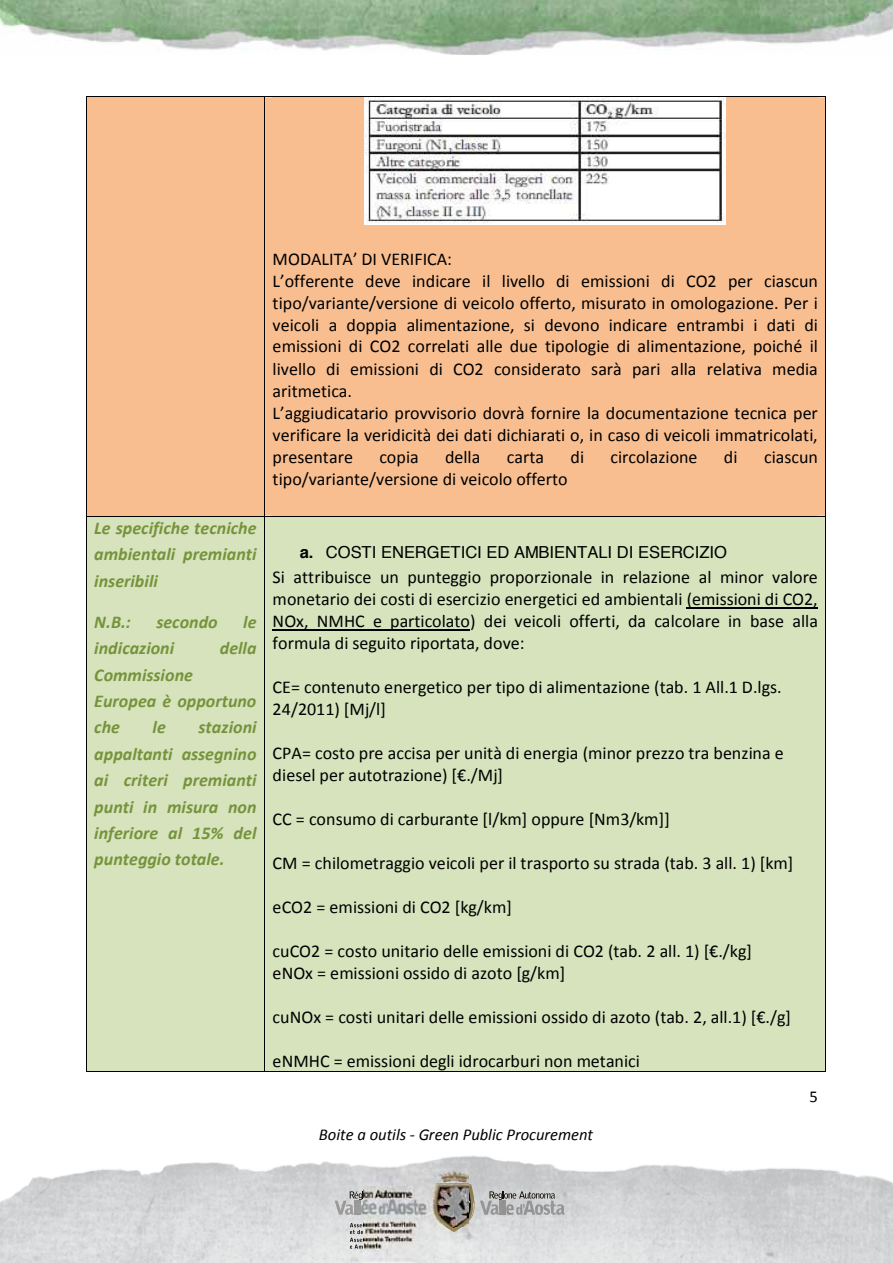
<style>
.page{position:relative;width:893px;height:1263px;background:#fff}
.page>*{position:absolute;margin:0;border:0;box-sizing:border-box;transform-origin:0 0}
.t1{font:18px/22px "Calibri";color:#000}
.t2{font:italic 700 18px/26.4px "Calibri";color:#76933b;text-align:justify}
.t3{font:16.5px "Helvetica";letter-spacing:-.005em;color:#000}
.t4{font:italic 16.5px "Calibri";color:#000}
.t5{font:16.5px "Calibri";color:#000}
.s1{font-weight:700}
</style>
<div class="page">
<img style="left:0;top:1155px;width:893px;height:108px">
<img style="left:0;top:0;width:893px;height:55px">
<img style="left:480px;top:1201px;width:9px;height:14px">
<svg style="left:489px;top:1191px;width:75px;height:24px;background:#ababab"></svg>
<img style="left:335px;top:1201px;width:10px;height:14px">
<svg style="left:345px;top:1191px;width:18px;height:24px"></svg>
<img style="left:445px;top:1184px;width:33px;height:48px">
<img style="left:472px;top:1202px;width:2px;height:19px">
<img style="left:451px;top:1188px;width:21px;height:40px">
<svg style="left:468px;top:1185px;width:3px;height:17px"></svg>
<img style="left:453px;top:1171px;width:16px;height:5px">
<svg style="left:350px;top:1223px;width:13px;height:26px"></svg>
<div style="left:87px;top:97px;width:177px;height:419px;background:#f8be90"></div>
<svg style="left:265px;top:97px;width:561px;height:419px;background:#e8b287"></svg>
<div style="left:273px;top:97px;width:545px;height:128px;background:#f8be90"></div>
<img style="left:364px;top:97px;width:362px;height:128px">
<div style="left:273px;top:225px;width:545px;height:22px;background:#f8be90"></div>
<div style="left:273px;top:247px;width:545px;height:22px;background:#f8be90"></div>
<div style="left:273px;top:269px;width:545px;height:22px;background:#f8be90"></div>
<div style="left:273px;top:291px;width:545px;height:22px;background:#f8be90"></div>
<div style="left:273px;top:313px;width:545px;height:22px;background:#f8be90"></div>
<div style="left:273px;top:335px;width:545px;height:22px;background:#f8be90"></div>
<div style="left:273px;top:357px;width:545px;height:22px;background:#f8be90"></div>
<div style="left:273px;top:379px;width:545px;height:22px;background:#f8be90"></div>
<div style="left:273px;top:401px;width:545px;height:22px;background:#f8be90"></div>
<div style="left:273px;top:423px;width:545px;height:22px;background:#f8be90"></div>
<div style="left:273px;top:445px;width:545px;height:22px;background:#f8be90"></div>
<div style="left:273px;top:467px;width:545px;height:22px;background:#f8be90"></div>
<div style="left:273px;top:489px;width:545px;height:27px;background:#f8be90"></div>
<hr style="left:87px;top:96px;width:177px;height:1px;background:#000">
<hr style="left:265px;top:96px;width:561px;height:1px;background:#000">
<hr style="left:86px;top:97px;width:1px;height:419px;background:#000">
<hr style="left:264px;top:97px;width:1px;height:419px;background:#000">
<hr style="left:826px;top:97px;width:1px;height:419px;background:#000">
<div style="left:87px;top:517px;width:177px;height:554px;background:#d6e3bd"></div>
<div style="left:94px;top:517px;width:162px;height:26px;background:#d6e3bd"></div>
<div style="left:94px;top:543px;width:162px;height:26px;background:#d6e3bd"></div>
<div style="left:94px;top:569px;width:162px;height:42px;background:#d6e3bd"></div>
<div style="left:94px;top:611px;width:162px;height:26px;background:#d6e3bd"></div>
<div style="left:94px;top:637px;width:162px;height:26px;background:#d6e3bd"></div>
<div style="left:94px;top:663px;width:162px;height:27px;background:#d6e3bd"></div>
<div style="left:94px;top:690px;width:162px;height:26px;background:#d6e3bd"></div>
<div style="left:94px;top:716px;width:162px;height:27px;background:#d6e3bd"></div>
<div style="left:94px;top:743px;width:162px;height:26px;background:#d6e3bd"></div>
<div style="left:94px;top:769px;width:162px;height:26px;background:#d6e3bd"></div>
<div style="left:94px;top:795px;width:162px;height:27px;background:#d6e3bd"></div>
<div style="left:94px;top:822px;width:162px;height:26px;background:#d6e3bd"></div>
<div style="left:94px;top:848px;width:162px;height:42px;background:#d6e3bd"></div>
<div style="left:94px;top:890px;width:162px;height:41px;background:#d6e3bd"></div>
<div style="left:265px;top:517px;width:561px;height:554px;background:#d6e3bd"></div>
<div style="left:273px;top:517px;width:545px;height:26px;background:#d6e3bd"></div>
<div style="left:273px;top:543px;width:545px;height:23px;background:#d6e3bd"></div>
<div style="left:273px;top:566px;width:545px;height:22px;background:#d6e3bd"></div>
<div style="left:273px;top:588px;width:545px;height:22px;background:#d6e3bd"></div>
<hr style="left:687px;top:607px;width:131px;height:1px;background:#000">
<div style="left:273px;top:610px;width:545px;height:22px;background:#d6e3bd"></div>
<hr style="left:273px;top:629px;width:197px;height:1px;background:#000">
<div style="left:273px;top:632px;width:545px;height:22px;background:#d6e3bd"></div>
<div style="left:273px;top:654px;width:545px;height:22px;background:#d6e3bd"></div>
<div style="left:273px;top:676px;width:545px;height:22px;background:#d6e3bd"></div>
<div style="left:273px;top:698px;width:545px;height:22px;background:#d6e3bd"></div>
<div style="left:273px;top:720px;width:545px;height:22px;background:#d6e3bd"></div>
<div style="left:273px;top:742px;width:545px;height:22px;background:#d6e3bd"></div>
<div style="left:273px;top:764px;width:545px;height:22px;background:#d6e3bd"></div>
<div style="left:273px;top:786px;width:545px;height:22px;background:#d6e3bd"></div>
<div style="left:273px;top:808px;width:545px;height:22px;background:#d6e3bd"></div>
<div style="left:273px;top:830px;width:545px;height:21px;background:#d6e3bd"></div>
<div style="left:273px;top:851px;width:545px;height:23px;background:#d6e3bd"></div>
<div style="left:273px;top:874px;width:545px;height:22px;background:#d6e3bd"></div>
<div style="left:273px;top:896px;width:545px;height:22px;background:#d6e3bd"></div>
<div style="left:273px;top:918px;width:545px;height:22px;background:#d6e3bd"></div>
<div style="left:273px;top:940px;width:545px;height:22px;background:#d6e3bd"></div>
<div style="left:273px;top:962px;width:545px;height:22px;background:#d6e3bd"></div>
<div style="left:273px;top:984px;width:545px;height:22px;background:#d6e3bd"></div>
<div style="left:273px;top:1006px;width:545px;height:22px;background:#d6e3bd"></div>
<div style="left:273px;top:1028px;width:545px;height:21px;background:#d6e3bd"></div>
<div style="left:273px;top:1049px;width:545px;height:22px;background:#d6e3bd"></div>
<hr style="left:87px;top:516px;width:177px;height:1px;background:#000">
<hr style="left:265px;top:516px;width:561px;height:1px;background:#000">
<hr style="left:86px;top:516px;width:1px;height:555px;background:#000">
<hr style="left:87px;top:1071px;width:177px;height:1px;background:#000">
<hr style="left:264px;top:516px;width:1px;height:555px;background:#000">
<hr style="left:265px;top:1071px;width:561px;height:1px;background:#000">
<hr style="left:826px;top:516px;width:1px;height:555px;background:#000">
<img style="left:363px;top:1172px;width:53px;height:91px">
<img style="left:415px;top:1172px;width:53px;height:54px">
<p class="t2" style="left:94px;top:515px;width:164px">Le specifiche tecniche ambientali premianti inseribili</p>
<p class="t2" style="left:94px;top:609px;width:38px">N.B.:</p>
<p class="t2" style="left:156px;top:609px;width:63px">secondo</p>
<p class="t2" style="left:243px;top:609px;width:15px">le</p>
<p class="t2" style="left:94px;top:635px;width:81px">indicazioni</p>
<p class="t2" style="left:220px;top:635px;width:38px">della</p>
<p class="t2" style="left:94px;top:661px;width:164px;text-align:left">Commissione<br>Europea è opportuno che</p>
<p class="t2" style="left:153px;top:714px;width:15px">le</p>
<p class="t2" style="left:94px;top:714px;width:164px;text-indent:104px">stazioni appaltanti assegnino ai criteri premianti punti in misura non inferiore al 15% del punteggio totale.</p>
<p class="t1" style="left:273px;top:248px;width:547px">MODALITA’ DI VERIFICA:<br>L’offerente deve indicare il livello di emissioni di CO2 per ciascun tipo/variante/versione di veicolo offerto, misurato in omologazione. Per i veicoli a doppia alimentazione, si devono indicare entrambi i dati di emissioni di CO2 correlati alle due tipologie di alimentazione, poiché il livello di emissioni di CO2 considerato sarà pari alla relativa media aritmetica.<br>L’aggiudicatario provvisorio dovrà fornire la documentazione tecnica per verificare la veridicità dei dati dichiarati o, in caso di veicoli immatricolati, presentare</p>
<p class="t1" style="left:379px;top:446px;width:41px">copia</p>
<p class="t1" style="left:445px;top:446px;width:37px">della</p>
<p class="t1" style="left:507px;top:446px;width:39px">carta</p>
<p class="t1" style="left:570px;top:446px;width:15px">di</p>
<p class="t1" style="left:610px;top:446px;width:89px">circolazione</p>
<p class="t1" style="left:724px;top:446px;width:15px">di</p>
<p class="t1" style="left:764px;top:446px;width:55px">ciascun</p>
<p class="t1" style="left:273px;top:468px;width:297px">tipo/variante/versione di veicolo offerto</p>
<p class="t3" style="left:300px;top:538px;width:429px"><span class="s1">a.</span> COSTI ENERGETICI ED AMBIENTALI DI ESERCIZIO</p>
<p class="t1" style="left:273px;top:566px;width:547px;text-align:justify">Si attribuisce un punteggio proporzionale in relazione al minor valore monetario dei costi di esercizio energetici ed ambientali (emissioni di CO2, NOx, NMHC e particolato) dei veicoli offerti, da calcolare in base alla formula di seguito riportata, dove:</p>
<p class="t1" style="left:273px;top:676px;width:511px">CE= contenuto energetico per tipo di alimentazione (tab. 1 All.1 D.lgs.<br>24/2011) [Mj/l]</p>
<p class="t1" style="left:273px;top:742px;width:513px">CPA= costo pre accisa per unità di energia (minor prezzo tra benzina e diesel per autotrazione) [€./Mj]</p>
<p class="t1" style="left:273px;top:808px;width:399px">CC = consumo di carburante [l/km] oppure [Nm3/km]]</p>
<p class="t1" style="left:273px;top:852px;width:522px">CM = chilometraggio veicoli per il trasporto su strada (tab. 3 all. 1) [km]</p>
<p class="t1" style="left:273px;top:896px;width:241px">eCO2 = emissioni di CO2 [kg/km]</p>
<p class="t1" style="left:273px;top:940px;width:481px">cuCO2 = costo unitario delle emissioni di CO2 (tab. 2 all. 1) [€./kg] eNOx = emissioni ossido di azoto [g/km]</p>
<p class="t1" style="left:273px;top:1006px;width:520px">cuNOx = costi unitari delle emissioni ossido di azoto (tab. 2, all.1) [€./g]</p>
<p class="t1" style="left:273px;top:1050px;width:369px">eNMHC = emissioni degli idrocarburi non metanici</p>
<p class="t4" style="left:319px;top:1124px;width:276px">Boite a outils - Green Public Procurement</p>
<p class="t5" style="left:810px;top:1086px;width:10px">5</p>
</div>
